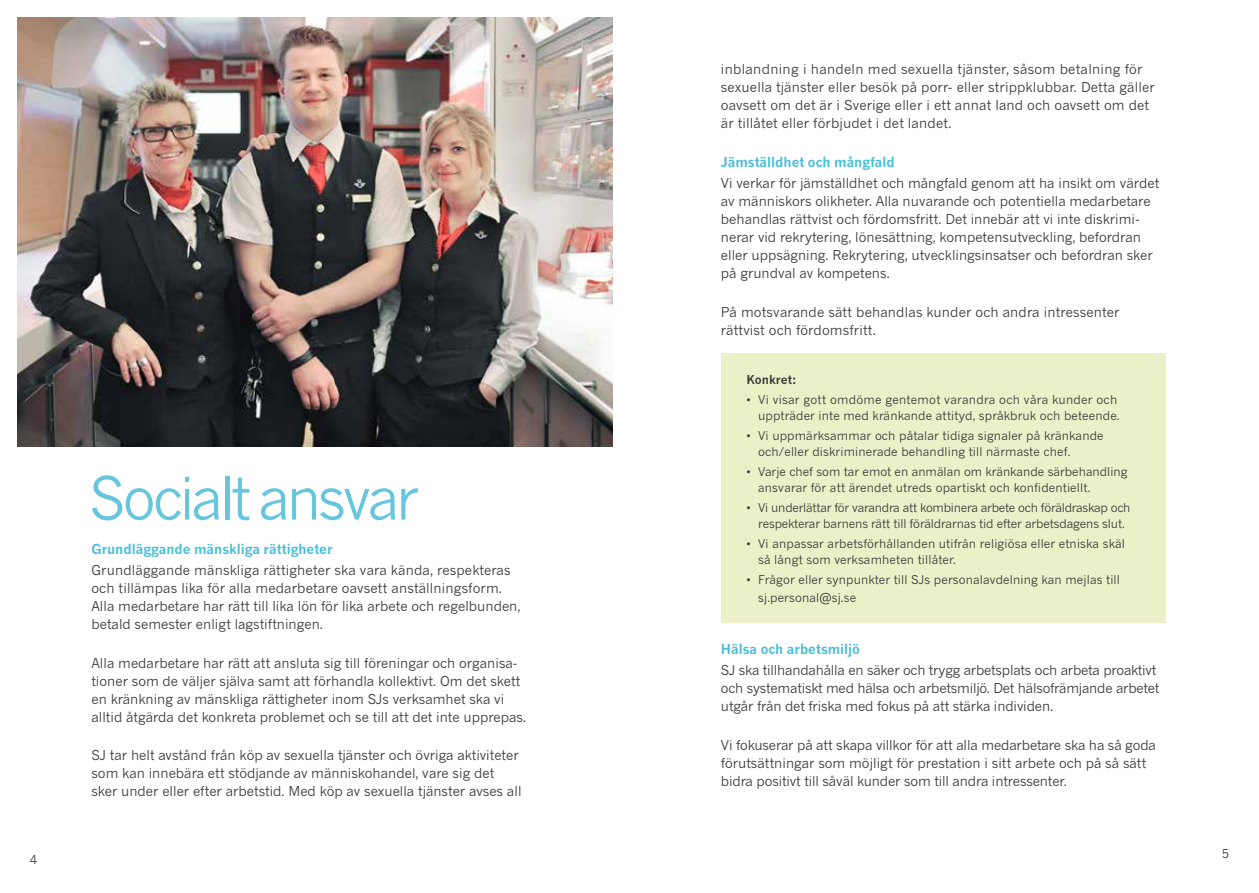
<style>
.page{position:relative;width:1259px;height:893px;background:#fff}
.page>*{position:absolute;margin:0;border:0;box-sizing:border-box;transform-origin:0 0}
.t1{font:58.5px "News Gothic For SJ";letter-spacing:-.055em;color:#67c5dc}
.t2{font:13.5px/18px "News Gothic For SJ";color:#3c3c3b}
.t3{font:700 13.5px "News Gothic For SJ";color:#48bed8}
.t4{font:12px/16.5px "News Gothic For SJ";letter-spacing:.01em;color:#3c3c3b}
.t5{font:12px/16.5px "News Gothic For SJ";letter-spacing:-.02em;color:#3c3c3b;text-align:center}
.t6{font:700 12px "News Gothic For SJ";letter-spacing:.01em;color:#3c3c3b}
</style>
<div class="page">
<img style="left:17px;top:17px;width:595px;height:429px">
<div style="left:721px;top:353px;width:444px;height:269px;background:#ebf0c8"></div>
<p class="t4" style="left:30px;top:851px;width:9px">4</p>
<h1 class="t1" style="left:89px;top:463px;width:331px">Socialt ansvar</h1>
<p class="t3" style="left:91px;top:541px;width:242px">Grundläggande mänskliga rättigheter</p>
<p class="t2" style="left:91px;top:561px;width:430px">Grundläggande mänskliga rättigheter ska vara kända, respekteras och tillämpas lika för alla medarbetare oavsett anställningsform.<br>Alla medarbetare har rätt till lika lön för lika arbete och regelbunden, betald semester enligt lagstiftningen.</p>
<p class="t2" style="left:91px;top:654px;width:436px">Alla medarbetare har rätt att ansluta sig till föreningar och organisa&shy;tioner som de väljer själva samt att förhandla kollektivt. Om det skett en kränkning av mänskliga rättigheter inom SJs verksamhet ska vi alltid åtgärda det konkreta problemet och se till att det inte upprepas.</p>
<p class="t2" style="left:91px;top:746px;width:432px">SJ tar helt avstånd från köp av sexuella tjänster och övriga aktiviteter som kan innebära ett stödjande av människohandel, vare sig det sker under eller efter arbetstid. Med köp av sexuella tjänster avses all</p>
<p class="t2" style="left:721px;top:60px;width:435px">inblandning i handeln med sexuella tjänster, såsom betalning för sexuella tjänster eller besök på porr- eller strippklubbar. Detta gäller oavsett om det är i Sverige eller i ett annat land och oavsett om det är tillåtet eller förbjudet i det landet.</p>
<p class="t3" style="left:721px;top:153px;width:175px">Jämställdhet och mångfald</p>
<p class="t2" style="left:721px;top:174px;width:440px">Vi verkar för jämställdhet och mångfald genom att ha insikt om värdet av människors olikheter. Alla nuvarande och potentiella medarbetare behandlas rättvist och fördomsfritt. Det innebär att vi inte diskrimi&shy;nerar vid rekrytering, lönesättning, kompetensutveckling, befordran eller uppsägning. Rekrytering, utvecklingsinsatser och befordran sker på grundval av kompetens.</p>
<p class="t2" style="left:721px;top:303px;width:400px">På motsvarande sätt behandlas kunder och andra intressenter rättvist och fördomsfritt.</p>
<p class="t6" style="left:746px;top:372px;width:52px">Konkret:</p>
<p class="t4" style="left:746px;top:391px;width:375px;text-align:right">• Vi visar gott omdöme gentemot varandra och våra kunder och uppträder inte med kränkande attityd, språkbruk och beteende.</p>
<p class="t4" style="left:758px;top:427px;width:347px;text-indent:-12px">• Vi uppmärksammar och påtalar tidiga signaler på kränkande och/eller diskriminerade behandling till närmaste chef.</p>
<p class="t4" style="left:758px;top:463px;width:371px;text-indent:-12px">• Varje chef som tar emot en anmälan om kränkande särbehandling ansvarar för att ärendet utreds opartiskt och konfidentiellt.</p>
<p class="t5" style="left:746px;top:499px;width:386px">• Vi underlättar för varandra att kombinera arbete och föräldraskap och respekterar barnens rätt till föräldrarnas tid efter arbetsdagens slut.</p>
<p class="t4" style="left:758px;top:535px;width:368px;text-indent:-12px">• Vi anpassar arbetsförhållanden utifrån religiösa eller etniska skäl så långt som verksamheten tillåter.</p>
<p class="t4" style="left:758px;top:570px;width:363px;line-height:18px;text-indent:-12px">• Frågor eller synpunkter till SJs personalavdelning kan mejlas till sj.personal@sj.se</p>
<p class="t3" style="left:721px;top:640px;width:140px">Hälsa och arbetsmiljö</p>
<p class="t2" style="left:721px;top:661px;width:440px">SJ ska tillhandahålla en säker och trygg arbetsplats och arbeta proaktivt och systematiskt med hälsa och arbetsmiljö. Det hälsofrämjande arbetet utgår från det friska med fokus på att stärka individen.</p>
<p class="t2" style="left:721px;top:736px;width:436px">Vi fokuserar på att skapa villkor för att alla medarbetare ska ha så goda förutsättningar som möjligt för prestation i sitt arbete och på så sätt bidra positivt till såväl kunder som till andra intressenter.</p>
<p class="t4" style="left:1221px;top:845px;width:9px">5</p>
</div>
